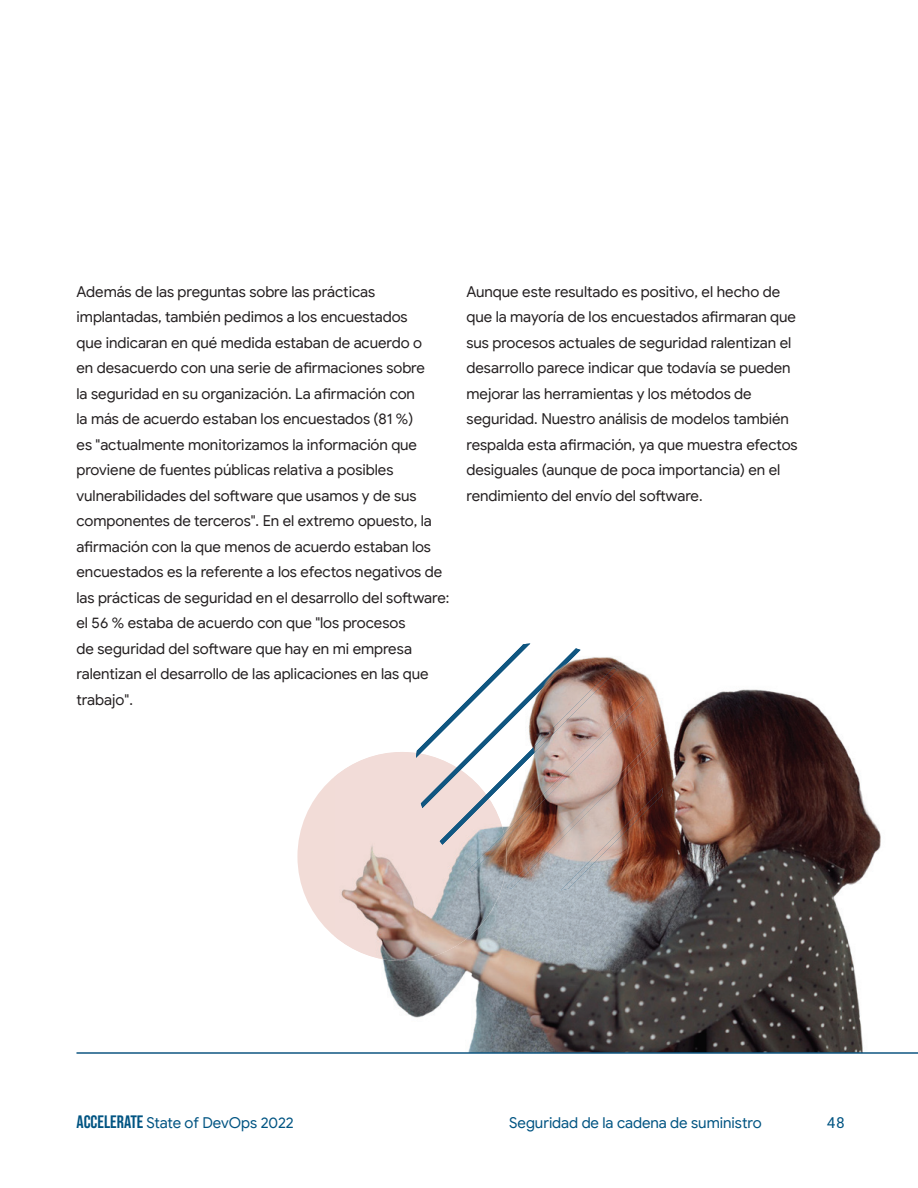
<style>
.page{position:relative;width:918px;height:1188px;background:#fff}
.page>*{position:absolute;margin:0;border:0;box-sizing:border-box;transform-origin:0 0}
.t1{font:15px/25.5px "Google Sans";letter-spacing:-.005em;color:#231f20}
.t2{font:15px "Google Sans";letter-spacing:-.005em;color:#005482}
.t3{font:15px "Roboto Mono";color:#005482}
.s1{font-family:"Bebas Neue";font-size:18px}
</style>
<div class="page">
<div style="left:297px;top:752px;width:210px;height:209px;background:#f2dcd7;border-radius:50%"></div>
<img style="left:382px;top:657px;width:499px;height:395px">
<img style="left:334px;top:752px;width:173px;height:209px">
<img style="left:560px;top:788px;width:103px;height:103px">
<img style="left:507px;top:734px;width:154px;height:155px">
<img style="left:468px;top:696px;width:176px;height:176px">
<img style="left:416px;top:645px;width:113px;height:113px">
<img style="left:421px;top:648px;width:160px;height:160px">
<img style="left:440px;top:667px;width:177px;height:178px">
<hr style="left:76px;top:1052px;width:842px;height:2px;background:#0f5681">
<p class="t1" style="left:76px;top:279px;width:374px">Además de las preguntas sobre las prácticas implantadas, también pedimos a los encuestados<br>que indicaran en qué medida estaban de acuerdo o<br>en desacuerdo con una serie de afirmaciones sobre<br>la seguridad en su organización. La afirmación con<br>la más de acuerdo estaban los encuestados (81 %)<br>es "actualmente monitorizamos la información que proviene de fuentes públicas relativa a posibles vulnerabilidades del software que usamos y de sus componentes de terceros". En el extremo opuesto, la afirmación con la que menos de acuerdo estaban los encuestados es la referente a los efectos negativos de las prácticas de seguridad en el desarrollo del software: el 56 % estaba de acuerdo con que "los procesos<br>de seguridad del software que hay en mi empresa ralentizan el desarrollo de las aplicaciones en las que trabajo".</p>
<p class="t1" style="left:466px;top:279px;width:333px">Aunque este resultado es positivo, el hecho de que la mayoría de los encuestados afirmaran que sus procesos actuales de seguridad ralentizan el desarrollo parece indicar que todavía se pueden mejorar las herramientas y los métodos de seguridad. Nuestro análisis de modelos también respalda esta afirmación, ya que muestra efectos desiguales (aunque de poca importancia) en el rendimiento del envío del software.</p>
<p class="t2" style="left:76px;top:1114px;width:219px"><span class="s1">ACCELERATE</span> State of DevOps 2022</p>
<p class="t2" style="left:509px;top:1114px;width:254px">Seguridad de la cadena de suministro</p>
<p class="t3" style="left:827px;top:1112px;width:19px">48</p>
</div>
